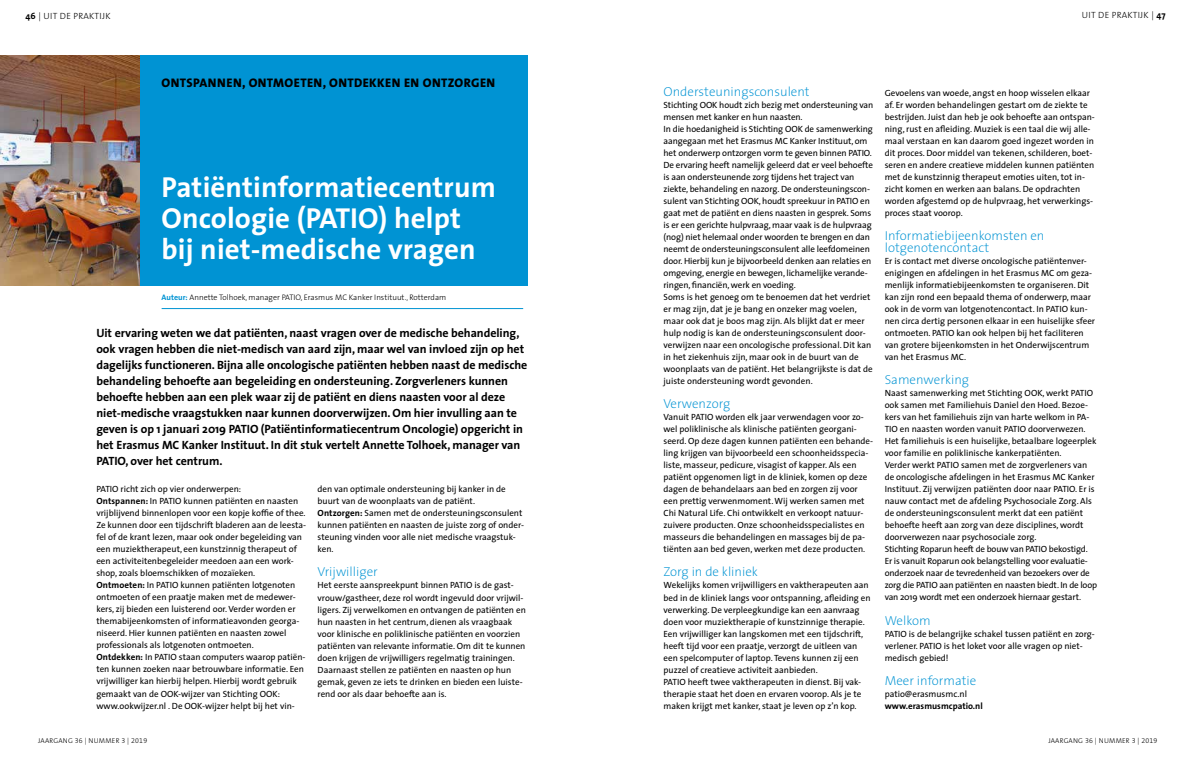
<style>
.page{position:relative;width:1191px;height:766px;background:#fff}
.page>*{position:absolute;margin:0;border:0;box-sizing:border-box;transform-origin:0 0}
.t1{font:700 29px/31px "The Sans";letter-spacing:.005em;color:#fff}
.t2{font:200 13px/12px "The Sans";color:#0093d3}
.t3{font:800 12.5px "The Sans";letter-spacing:.035em;color:#000}
.t4{font:700 12px/16px "The Sans";letter-spacing:-.005em;color:#000}
.t5{font:9px/12px "The Sans";color:#000}
.t6{font:300 9px "The Sans";letter-spacing:.03em;color:#000}
.t7{font:700 9px "The Sans";color:#000}
.t8{font:300 8px "The Sans";color:#000}
.t9{font:300 7px "The Sans";letter-spacing:.03em;color:#000}
.s1{font-weight:700}
.s2{font-weight:700;color:#0093d3}
.s3{font-family:"The Sans Light Expert";font-weight:400}
</style>
<div class="page">
<div style="left:140px;top:55px;width:387px;height:231px;background:#0093d3"></div>
<img style="left:0;top:55px;width:140px;height:231px">
<hr style="left:162px;top:308px;width:361px;height:1px;background:#0093d3">
<p class="t6" style="left:26px;top:9px;width:86px"><span class="s1">46</span> | UIT DE PRAKTIJK</p>
<h3 class="t3" style="left:162px;top:72px;width:335px">ONTSPANNEN, ONTMOETEN, ONTDEKKEN EN ONTZORGEN</h3>
<h1 class="t1" style="left:162px;top:171px;width:336px">Patiëntinformatiecentrum<br>Oncologie (PATIO) helpt bij niet-medische vragen</h1>
<p class="t8" style="left:162px;top:290px;width:286px"><span class="s2">Auteur:</span> Annette Tolhoek, manager PATIO, Erasmus MC Kanker Instituut., Rotterdam</p>
<p class="t4" style="left:96px;top:324px;width:432px">Uit ervaring weten we dat patiënten, naast vragen over de medische behandeling, ook vragen hebben die niet-medisch van aard zijn, maar wel van invloed zijn op het dagelijks functioneren. Bijna alle oncologische patiënten hebben naast de medische behandeling behoefte aan begeleiding en ondersteuning. Zorgverleners kunnen behoefte hebben aan een plek waar zij de patiënt en diens naasten voor al deze niet-medische vraagstukken naar kunnen doorverwijzen. Om hier invulling aan te geven is op 1 januari 2019 PATIO (Patiëntinformatiecentrum Oncologie) opgericht in het Erasmus MC Kanker Instituut. In dit stuk vertelt Annette Tolhoek, manager van PATIO, over het centrum.</p>
<p class="t5" style="left:96px;top:483px;width:211px">PATIO richt zich op vier onderwerpen:<br><span class="s1">Ontspannen:</span> In PATIO kunnen patiënten en naasten vrijblijvend binnenlopen voor een kopje koffie of thee.<br>Ze kunnen door een tijdschrift bladeren aan de leesta&shy;fel of de krant lezen, maar ook onder begeleiding van een muziektherapeut, een kunstzinnig therapeut of een activiteitenbegeleider meedoen aan een work&shy;shop, zoals bloemschikken of mozaïeken.<br><span class="s1">Ontmoeten:</span> In PATIO kunnen patiënten lotgenoten ontmoeten of een praatje maken met de medewer&shy;kers, zij bieden een luisterend oor. Verder worden er themabijeenkomsten of informatieavonden georga&shy;niseerd. Hier kunnen patiënten en naasten zowel professionals als lotgenoten ontmoeten.<br><span class="s1">Ontdekken:</span> In PATIO staan computers waarop patiën&shy;ten kunnen zoeken naar betrouwbare informatie. Een vrijwilliger kan hierbij helpen. Hierbij wordt gebruik gemaakt van de OOK-wijzer van Stichting OOK: www.ookwijzer.nl . De OOK-wijzer helpt bij het vin-</p>
<p class="t5" style="left:317px;top:483px;width:208px">den van optimale ondersteuning bij kanker in de buurt van de woonplaats van de patiënt.<br><span class="s1">Ontzorgen:</span> Samen met de ondersteuningsconsulent kunnen patiënten en naasten de juiste zorg of onder&shy;steuning vinden voor alle niet medische vraagstuk&shy;ken.</p>
<h2 class="t2" style="left:317px;top:565px;width:62px">Vrijwilliger</h2>
<p class="t5" style="left:317px;top:579px;width:210px">Het eerste aanspreekpunt binnen PATIO is de gast&shy;vrouw/gastheer, deze rol wordt ingevuld door vrijwil&shy;ligers. Zij verwelkomen en ontvangen de patiënten en hun naasten in het centrum, dienen als vraagbaak voor klinische en poliklinische patiënten en voorzien patiënten van relevante informatie. Om dit te kunnen doen krijgen de vrijwilligers regelmatig trainingen.<br>Daarnaast stellen ze patiënten en naasten op hun gemak, geven ze iets te drinken en bieden een luiste&shy;rend oor als daar behoefte aan is.</p>
<p class="t6" style="left:1081px;top:7px;width:85px">UIT DE PRAKTIJK | <span class="s1">47</span></p>
<h2 class="t2" style="left:663px;top:85px;width:148px">Ondersteuningsconsulent</h2>
<p class="t5" style="left:663px;top:99px;width:211px">Stichting OOK houdt zich bezig met ondersteuning van mensen met kanker en hun naasten.<br>In die hoedanigheid is Stichting OOK de samenwerking aangegaan met het Erasmus MC Kanker Instituut, om het onderwerp ontzorgen vorm te geven binnen PATIO.<br>De ervaring heeft namelijk geleerd dat er veel behoefte is aan ondersteunende zorg tijdens het traject van ziekte, behandeling en nazorg. De ondersteuningscon&shy;sulent van Stichting OOK, houdt spreekuur in PATIO en gaat met de patiënt en diens naasten in gesprek. Soms is er een gerichte hulpvraag, maar vaak is de hulpvraag (nog) niet helemaal onder woorden te brengen en dan neemt de ondersteuningsconsulent alle leefdomeinen door. Hierbij kun je bijvoorbeeld denken aan relaties en omgeving, energie en bewegen, lichamelijke verande&shy;ringen, financiën, werk en voeding.<br>Soms is het genoeg om te benoemen dat het verdriet er mag zijn, dat je je bang en onzeker mag voelen, maar ook dat je boos mag zijn. Als blijkt dat er meer hulp nodig is kan de ondersteuningsconsulent door&shy;verwijzen naar een oncologische professional. Dit kan in het ziekenhuis zijn, maar ook in de buurt van de woonplaats van de patiënt. Het belangrijkste is dat de juiste ondersteuning wordt gevonden.</p>
<h2 class="t2" style="left:663px;top:397px;width:68px">Verwenzorg</h2>
<p class="t5" style="left:663px;top:411px;width:211px">Vanuit PATIO worden elk jaar verwendagen voor zo&shy;wel poliklinische als klinische patiënten georgani&shy;seerd. Op deze dagen kunnen patiënten een behande&shy;ling krijgen van bijvoorbeeld een schoonheidsspecia&shy;liste, masseur, pedicure, visagist of kapper. Als een patiënt opgenomen ligt in de kliniek, komen op deze dagen de behandelaars aan bed en zorgen zij voor een prettig verwenmoment. Wij werken samen met Chi Natural Life. Chi ontwikkelt en verkoopt natuur&shy;zuivere producten. Onze schoonheidsspecialistes en masseurs die behandelingen en massages bij de pa&shy;tiënten aan bed geven, werken met deze producten.</p>
<h2 class="t2" style="left:663px;top:565px;width:96px">Zorg in de kliniek</h2>
<p class="t5" style="left:663px;top:579px;width:209px">Wekelijks komen vrijwilligers en vaktherapeuten aan bed in de kliniek langs voor ontspanning, afleiding en verwerking. De verpleegkundige kan een aanvraag doen voor muziektherapie of kunstzinnige therapie.<br>Een vrijwilliger kan langskomen met een tijdschrift, heeft tijd voor een praatje, verzorgt de uitleen van een spelcomputer of laptop. Tevens kunnen zij een puzzel of creatieve activiteit aanbieden.<br>PATIO heeft twee vaktherapeuten in dienst. Bij vak&shy;therapie staat het doen en ervaren voorop. Als je te maken krijgt met kanker, staat je leven op z’n kop.</p>
<p class="t5" style="left:884px;top:87px;width:212px">Gevoelens van woede, angst en hoop wisselen elkaar af. Er worden behandelingen gestart om de ziekte te bestrijden. Juist dan heb je ook behoefte aan ontspan&shy;ning, rust en afleiding. Muziek is een taal die wij alle&shy;maal verstaan en kan daarom goed ingezet worden in dit proces. Door middel van tekenen, schilderen, boet&shy;seren en andere creatieve middelen kunnen patiënten met de kunstzinnig therapeut emoties uiten, tot in&shy;zicht komen en werken aan balans. De opdrachten worden afgestemd op de hulpvraag, het verwerkings&shy;proces staat voorop.</p>
<h2 class="t2" style="left:884px;top:229px;width:161px">Informatiebijeenkomsten en lotgenotencontact</h2>
<p class="t5" style="left:884px;top:255px;width:212px">Er is contact met diverse oncologische patiëntenver&shy;enigingen en afdelingen in het Erasmus MC om geza&shy;menlijk informatiebijeenkomsten te organiseren. Dit kan zijn rond een bepaald thema of onderwerp, maar ook in de vorm van lotgenotencontact. In PATIO kun&shy;nen circa dertig personen elkaar in een huiselijke sfeer ontmoeten. PATIO kan ook helpen bij het faciliteren van grotere bijeenkomsten in het Onderwijscentrum van het Erasmus MC.</p>
<h2 class="t2" style="left:884px;top:373px;width:86px">Samenwerking</h2>
<p class="t5" style="left:884px;top:387px;width:214px">Naast samenwerking met Stichting OOK, werkt PATIO ook samen met Familiehuis Daniel den Hoed. Bezoe&shy;kers van het familiehuis zijn van harte welkom in PA-TIO en naasten worden vanuit PATIO doorverwezen.<br>Het familiehuis is een huiselijke, betaalbare logeerplek voor familie en poliklinische kankerpatiënten.<br>Verder werkt PATIO samen met de zorgverleners van de oncologische afdelingen in het Erasmus MC Kanker Instituut. Zij verwijzen patiënten door naar PATIO. Er is nauw contact met de afdeling Psychosociale Zorg. Als de ondersteuningsconsulent merkt dat een patiënt behoefte heeft aan zorg van deze disciplines, wordt doorverwezen naar psychosociale zorg.<br>Stichting Roparun heeft de bouw van PATIO bekostigd.<br>Er is vanuit Roparun ook belangstelling voor evaluatie&shy;onderzoek naar de tevredenheid van bezoekers over de zorg die PATIO aan patiënten en naasten biedt. In de loop van 2019 wordt met een onderzoek hiernaar gestart.</p>
<h2 class="t2" style="left:884px;top:613px;width:48px">Welkom</h2>
<p class="t5" style="left:884px;top:627px;width:212px">PATIO is de belangrijke schakel tussen patiënt en zorg&shy;verlener. PATIO is het loket voor alle vragen op niet&shy;medisch gebied!</p>
<h2 class="t2" style="left:884px;top:673px;width:93px">Meer informatie</h2>
<p class="t5" style="left:884px;top:687px;width:84px">patio@erasmusmc.nl</p>
<p class="t7" style="left:884px;top:697px;width:99px">www.erasmusmcpatio.nl</p>
<p class="t9" style="left:38px;top:734px;width:110px">JAARGANG <span class="s3">36</span> | NUMMER <span class="s3">3</span> | <span class="s3">2019</span></p>
<p class="t9" style="left:1048px;top:734px;width:110px">JAARGANG <span class="s3">36</span> | NUMMER <span class="s3">3</span> | <span class="s3">2019</span></p>
</div>
